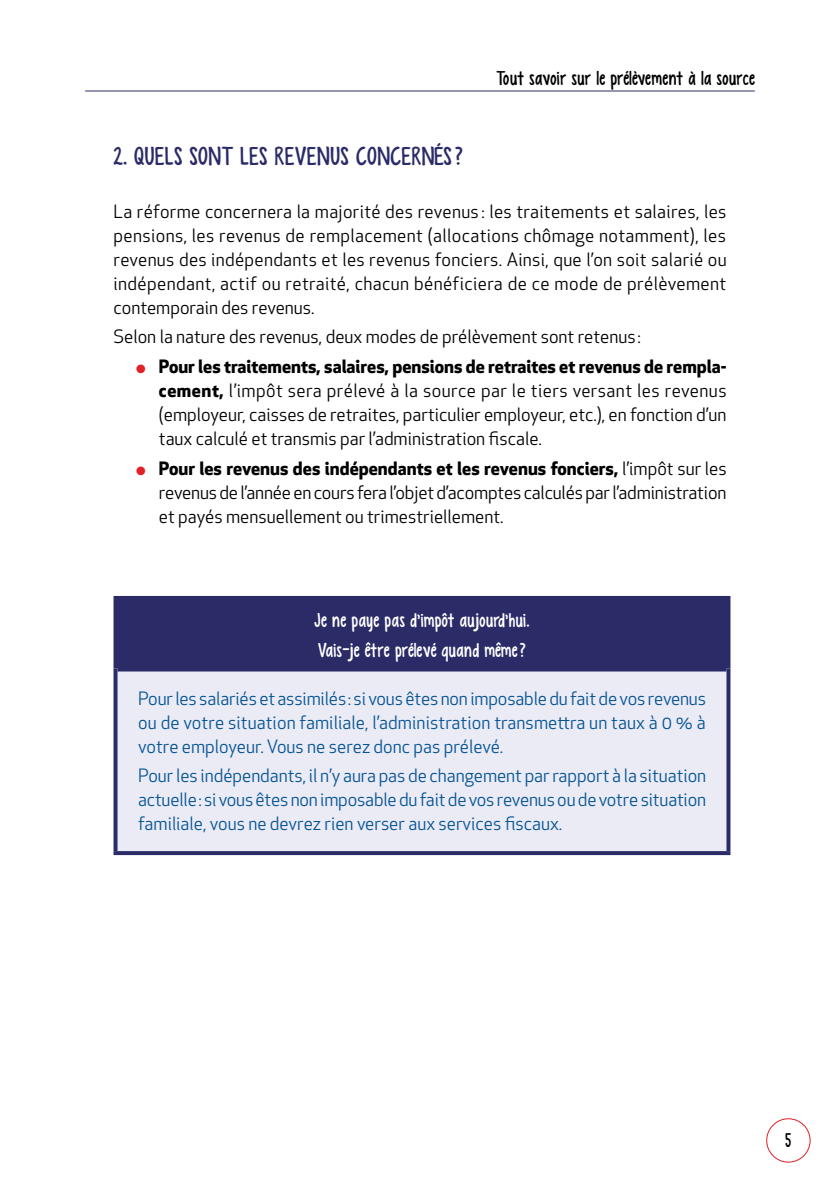
<style>
.page{position:relative;width:840px;height:1191px;background:#fff}
.page>*{position:absolute;margin:0;border:0;box-sizing:border-box;transform-origin:0 0}
.t1{font:26px "KG Empireof Dirt";letter-spacing:.03em;color:#2b2b68}
.t2{font:20px/29.6px "KG Empireof Dirt";color:#fff}
.t3{font:20px "KG Empireof Dirt";letter-spacing:.015em;color:#000}
.t4{font:18px/24px "Apex New";color:#000;text-align:justify}
.t5{font:18px/24px "Apex New";color:#085494;text-align:justify}
.s1{color:#e22027}
.s2{font-weight:700}
</style>
<div class="page">
<hr style="left:85px;top:90px;width:669px;height:1px;background:#2b2b68">
<div style="left:765px;top:1118px;width:45px;height:44px;border:1px solid #e22027;border-radius:50%"></div>
<div style="left:115px;top:598px;width:613px;height:70px;background:#2b2b68"></div>
<div style="left:115px;top:668px;width:613px;height:185px;background:#eaebf5"></div>
<svg style="left:113px;top:600px;width:2px;height:68px"></svg>
<hr style="left:113px;top:596px;width:617px;height:4px;background:#2b2b68">
<hr style="left:726px;top:600px;width:4px;height:68px;background:#2b2b68">
<svg style="left:113px;top:668px;width:4px;height:183px"></svg>
<div style="left:117px;top:665px;width:609px;height:6px;background:#2b2b68"></div>
<svg style="left:726px;top:668px;width:4px;height:183px"></svg>
<svg style="left:113px;top:851px;width:617px;height:4px;background:#2f2f6b"></svg>
<p class="t3" style="left:496px;top:67px;width:260px">Tout savoir sur le prélèvement à la source</p>
<h1 class="t1" style="left:113px;top:142px;width:351px">2. QUELS SONT LES REVENUS CONCERNÉS?</h1>
<p class="t4" style="left:113px;top:199px;width:614px">La réforme concernera la majorité des revenus : les traitements et salaires, les pensions, les revenus de remplacement (allocations chômage notamment), les revenus des indépendants et les revenus fonciers. Ainsi, que l’on soit salarié ou indépendant, actif ou retraité, chacun bénéficiera de ce mode de prélèvement contemporain des revenus.</p>
<p class="t4" style="left:113px;top:325px;width:528px">Selon la nature des revenus, deux modes de prélèvement sont retenus :</p>
<p class="t4" style="left:159px;top:355px;width:569px;text-indent:-23px"><span class="s1">●</span> <span class="s2">Pour les traitements, salaires, pensions de retraites et revenus de rempla&shy;cement,</span> l’impôt sera prélevé à la source par le tiers versant les revenus (employeur, caisses de retraites, particulier employeur, etc.), en fonction d’un taux calculé et transmis par l’administration fiscale.</p>
<p class="t4" style="left:159px;top:456px;width:569px;text-indent:-23px"><span class="s1">●</span> <span class="s2">Pour les revenus des indépendants et les revenus fonciers,</span> l’impôt sur les revenus de l’année en cours fera l’objet d’acomptes calculés par l’administration et payés mensuellement ou trimestriellement.</p>
<p class="t2" style="left:314px;top:606px;width:217px">Je ne paye pas d’impôt aujourd’hui.<br>Vais-je être prélevé quand même?</p>
<p class="t5" style="left:138px;top:686px;width:569px">Pour les salariés et assimilés : si vous êtes non imposable du fait de vos revenus ou de votre situation familiale, l’administration transmettra un taux à 0 % à votre employeur. Vous ne serez donc pas prélevé.</p>
<p class="t5" style="left:138px;top:764px;width:569px">Pour les indépendants, il n’y aura pas de changement par rapport à la situation actuelle : si vous êtes non imposable du fait de vos revenus ou de votre situation familiale, vous ne devrez rien verser aux services fiscaux.</p>
<p class="t3" style="left:785px;top:1128px;width:7px">5</p>
</div>
